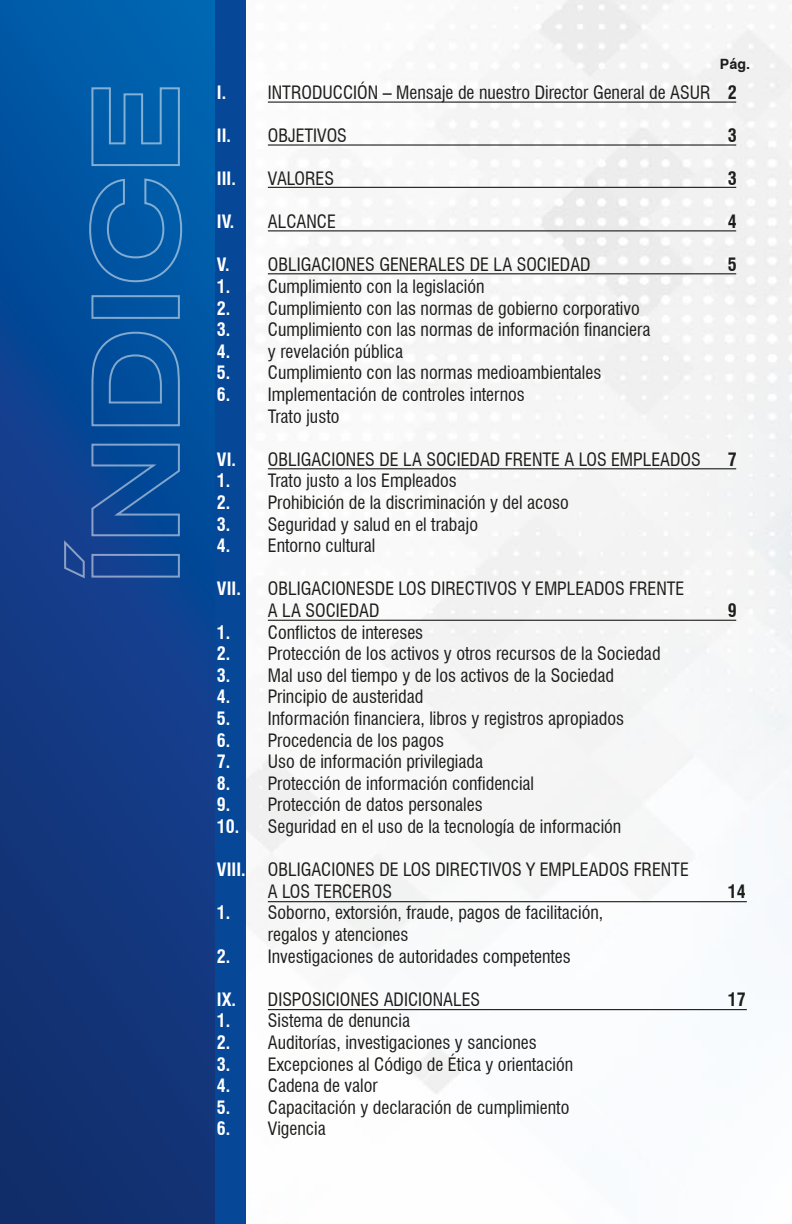
<style>
.page{position:relative;width:792px;height:1224px;background:#fff}
.page>*{position:absolute;margin:0;border:0;box-sizing:border-box;transform-origin:0 0}
.t1{font:condensed 18px/21.6px "Swiss 721 BT";color:#1d1d1b}
.t2{font:700 condensed 18px/21.6px "Swiss 721 BT";color:#fff}
.t3{font:700 condensed 18px "Swiss 721 BT";color:#1d1d1b}
.t4{font:700 14.2px "Swiss 721 BT";color:#1d1d1b}
</style>
<div class="page">
<div style="left:0;top:0;width:246px;height:1224px;background:linear-gradient(to bottom,#005cad,#182a6c)"></div>
<div style="left:215px;top:0;width:31px;height:1224px;background:#064798"></div>
<svg style="left:63px;top:443px;width:118px;height:137px;background:#174d98"></svg>
<svg style="left:90px;top:331px;width:91px;height:96px;background:#0e57a1"></svg>
<svg style="left:88px;top:177px;width:95px;height:106px;background:#0c5fa9"></svg>
<svg style="left:90px;top:86px;width:91px;height:81px;background:#1269b0"></svg>
<hr style="left:268px;top:102px;width:468px;height:1px;background:#1d1d1b">
<hr style="left:268px;top:144px;width:468px;height:2px;background:#1d1d1b">
<hr style="left:268px;top:187px;width:468px;height:1px;background:#1d1d1b">
<hr style="left:268px;top:230px;width:468px;height:1px;background:#1d1d1b">
<hr style="left:268px;top:273px;width:468px;height:1px;background:#1d1d1b">
<hr style="left:268px;top:468px;width:468px;height:1px;background:#1d1d1b">
<hr style="left:268px;top:620px;width:468px;height:1px;background:#1d1d1b">
<hr style="left:268px;top:901px;width:479px;height:1px;background:#1d1d1b">
<hr style="left:268px;top:1009px;width:479px;height:1px;background:#1d1d1b">
<p class="t2" style="left:217px;top:81px;width:11px">I.</p>
<p class="t2" style="left:217px;top:124px;width:16px">II.</p>
<p class="t2" style="left:217px;top:168px;width:20px">III.</p>
<p class="t2" style="left:217px;top:211px;width:19px">IV.</p>
<p class="t2" style="left:217px;top:254px;width:15px;text-align:justify">V.<br>1.<br>2.<br>3.<br>4.<br>5.<br>6.</p>
<p class="t2" style="left:217px;top:448px;width:21px">VI.<br>1.<br>2.<br>3.<br>4.</p>
<p class="t2" style="left:217px;top:578px;width:25px">VII.</p>
<p class="t2" style="left:217px;top:621px;width:24px">1.<br>2.<br>3.<br>4.<br>5.<br>6.<br>7.<br>8.<br>9.<br>10.</p>
<p class="t2" style="left:217px;top:859px;width:30px">VIII.</p>
<p class="t2" style="left:217px;top:902px;width:15px">1.</p>
<p class="t2" style="left:217px;top:945px;width:15px">2.</p>
<p class="t2" style="left:217px;top:988px;width:21px">IX.<br>1.<br>2.<br>3.<br>4.<br>5.<br>6.</p>
<p class="t1" style="left:268px;top:81px;width:444px">INTRODUCCIÓN – Mensaje de nuestro Director General de ASUR</p>
<p class="t1" style="left:268px;top:124px;width:81px">OBJETIVOS</p>
<p class="t1" style="left:268px;top:168px;width:68px">VALORES</p>
<p class="t1" style="left:268px;top:211px;width:69px">ALCANCE</p>
<p class="t1" style="left:268px;top:254px;width:384px">OBLIGACIONES GENERALES DE LA SOCIEDAD Cumplimiento con la legislación<br>Cumplimiento con las normas de gobierno corporativo Cumplimiento con las normas de información financiera y revelación pública<br>Cumplimiento con las normas medioambientales Implementación de controles internos<br>Trato justo</p>
<p class="t1" style="left:268px;top:448px;width:434px">OBLIGACIONES DE LA SOCIEDAD FRENTE A LOS EMPLEADOS Trato justo a los Empleados<br>Prohibición de la discriminación y del acoso<br>Seguridad y salud en el trabajo<br>Entorno cultural</p>
<p class="t1" style="left:268px;top:578px;width:418px">OBLIGACIONESDE LOS DIRECTIVOS Y EMPLEADOS FRENTE A LA SOCIEDAD<br>Conflictos de intereses<br>Protección de los activos y otros recursos de la Sociedad Mal uso del tiempo y de los activos de la Sociedad<br>Principio de austeridad<br>Información financiera, libros y registros apropiados Procedencia de los pagos<br>Uso de información privilegiada<br>Protección de información confidencial<br>Protección de datos personales<br>Seguridad en el uso de la tecnología de información</p>
<p class="t1" style="left:268px;top:859px;width:422px">OBLIGACIONES DE LOS DIRECTIVOS Y EMPLEADOS FRENTE A LOS TERCEROS<br>Soborno, extorsión, fraude, pagos de facilitación,<br>regalos y atenciones<br>Investigaciones de autoridades competentes</p>
<p class="t1" style="left:268px;top:988px;width:307px">DISPOSICIONES ADICIONALES<br>Sistema de denuncia<br>Auditorías, investigaciones y sanciones<br>Excepciones al Código de Ética y orientación<br>Cadena de valor<br>Capacitación y declaración de cumplimiento<br>Vigencia</p>
<p class="t4" style="left:720px;top:56px;width:32px">Pág.</p>
<p class="t3" style="left:728px;top:81px;width:10px">2</p>
<p class="t3" style="left:728px;top:124px;width:10px">3</p>
<p class="t3" style="left:728px;top:168px;width:10px">3</p>
<p class="t3" style="left:728px;top:211px;width:10px">4</p>
<p class="t3" style="left:728px;top:254px;width:10px">5</p>
<p class="t3" style="left:728px;top:448px;width:10px">7</p>
<p class="t3" style="left:728px;top:600px;width:10px">9</p>
<p class="t3" style="left:728px;top:880px;width:19px">14</p>
<p class="t3" style="left:728px;top:988px;width:19px">17</p>
</div>
